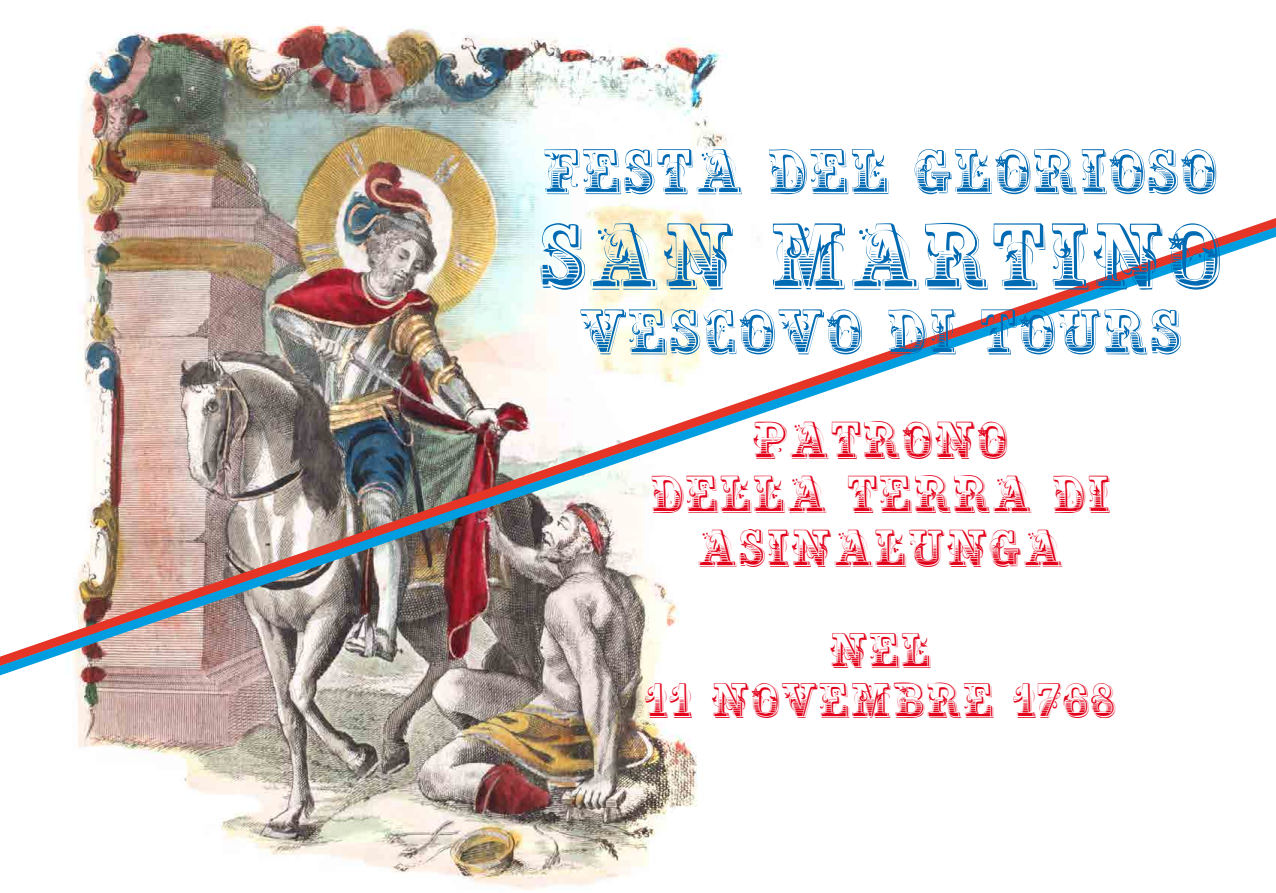
<style>
.page{position:relative;width:1276px;height:893px;background:#fff}
.page>*{position:absolute;margin:0;border:0;box-sizing:border-box;transform-origin:0 0}
.t1{font:79.5px "Max Initiale";color:#006ab3}
.t2{font:54px "Max Initiale";color:#006ab3}
.t3{font:45px/54px "Max Initiale";color:#e2001a;text-align:center}
.t4{font:42px/50.4px "Max Initiale";color:#e2001a;text-align:center}
</style>
<div class="page">
<img style="left:78px;top:24px;width:649px;height:866px">
<img style="left:78px;top:204px;width:649px;height:10px">
<img style="left:0;top:214px;width:1276px;height:471px">
<p class="t2" style="left:543px;top:144px;width:676px">FESTA DEL GLORIOSO</p>
<h1 class="t1" style="left:538px;top:216px;width:685px">SAN MARTINO</h1>
<p class="t2" style="left:578px;top:304px;width:605px">VESCOVO DI TOURS</p>
<p class="t3" style="left:650px;top:416px;width:462px">PATRONO<br>DELLA TERRA DI<br>ASINALUNGA</p>
<p class="t4" style="left:644px;top:628px;width:473px">NEL<br>11 NOVEMBRE 1768</p>
</div>
